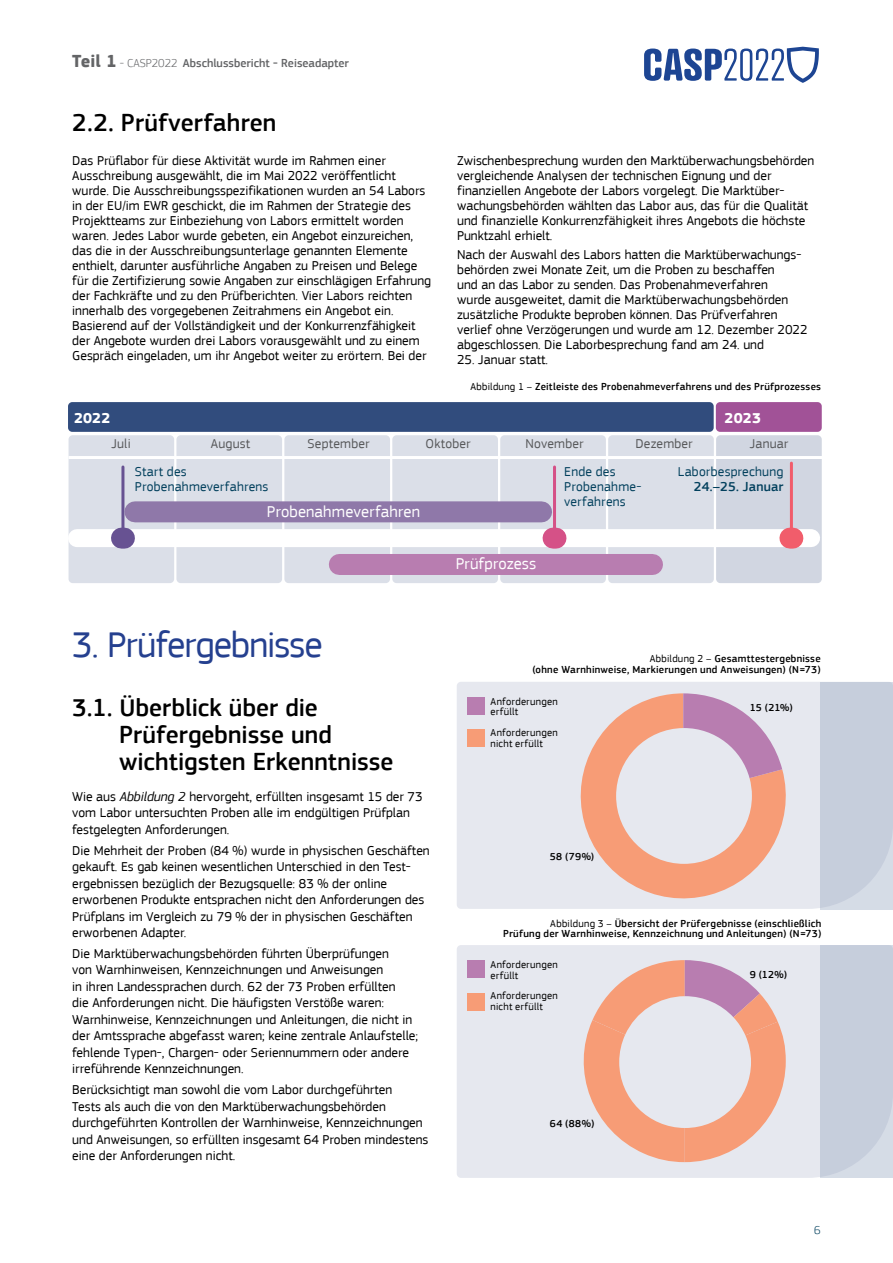
<style>
.page{position:relative;width:893px;height:1263px;background:#fff}
.page>*{position:absolute;margin:0;border:0;box-sizing:border-box;transform-origin:0 0}
.t1{font:37.5px "EC Square Sans Pro";letter-spacing:-.03em;color:#25408f}
.t2{font:500 25.5px/27px "EC Square Sans Pro";color:#000}
.t3{font:16.5px "EC Square Sans Pro";letter-spacing:.005em;color:#fff}
.t4{font:700 15px "EC Square Sans Pro";letter-spacing:.015em;color:#fff}
.t5{font:13.5px/15px "EC Square Sans Pro";color:#000}
.t6{font:13.5px/15px "EC Square Sans Pro";letter-spacing:.015em;color:#02405d}
.t7{font:13.5px "EC Square Sans Pro";letter-spacing:.015em;color:#58595b}
.t8{font:500 13.5px "EC Square Sans Pro";letter-spacing:.01em;color:#02405d}
.t9{font:500 12px "EC Square Sans Pro";color:#636466}
.t10{font:300 12px "EC Square Sans Pro";color:#02405d}
.t11{font:500 10.5px/10.5px "EC Square Sans Pro";letter-spacing:.025em;color:#000;text-align:right}
.t12{font:10.5px/10.5px "EC Square Sans Pro";letter-spacing:.02em;color:#000}
.s1{font-weight:700;font-size:18px}
.s2{font-weight:300}
.s3{font-weight:400}
.s4{font-style:italic}
</style>
<div class="page">
<div style="left:457px;top:945px;width:364px;height:233px;background:#e6e8ef"></div>
<div style="left:821px;top:945px;width:72px;height:233px;background:linear-gradient(to right,#c5cddc,#c9d1de)"></div>
<div style="left:68px;top:402px;width:646px;height:30px;background:#314c7d;border-radius:4px"></div>
<div style="left:716px;top:402px;width:106px;height:30px;background:#a15297;border-radius:4px"></div>
<div style="left:500px;top:435px;width:106px;height:148px;background:#dbdfe8;border-radius:4px"></div>
<div style="left:69px;top:435px;width:105px;height:148px;background:#dbdfe8;border-radius:4px"></div>
<div style="left:176px;top:435px;width:106px;height:148px;background:#dbdfe8;border-radius:4px"></div>
<div style="left:608px;top:435px;width:106px;height:148px;background:#dbdfe8;border-radius:4px"></div>
<div style="left:716px;top:435px;width:106px;height:148px;background:#d1d6e1;border-radius:4px"></div>
<div style="left:284px;top:435px;width:106px;height:148px;background:#dbdfe8;border-radius:4px"></div>
<div style="left:392px;top:435px;width:106px;height:148px;background:#dbdfe8;border-radius:4px"></div>
<hr style="left:69px;top:456px;width:824px;height:3px;background:#fff">
<div style="left:77px;top:529px;width:734px;height:18px;background:#fff"></div>
<hr style="left:122px;top:528px;width:2px;height:21px;background:#675292">
<hr style="left:790px;top:528px;width:3px;height:21px;background:#f15d6b">
<hr style="left:121px;top:467px;width:3px;height:65px;background:#675292">
<hr style="left:790px;top:463px;width:3px;height:74px;background:#f15d6b">
<hr style="left:553px;top:528px;width:3px;height:21px;background:#d55187">
<hr style="left:553px;top:467px;width:3px;height:65px;background:#d55187">
<div style="left:339px;top:554px;width:313px;height:21px;background:#b87db0"></div>
<div style="left:135px;top:501px;width:407px;height:21px;background:#8f78a9"></div>
<div style="left:457px;top:682px;width:364px;height:227px;background:#e6e8ef"></div>
<div style="left:821px;top:682px;width:72px;height:227px;background:linear-gradient(to right,#c5cddc,#c9d1de)"></div>
<svg style="left:570px;top:693px;width:227px;height:216px;background:#ecccc3"></svg>
<svg style="left:683px;top:693px;width:99px;height:85px;background:#d1b5d0"></svg>
<svg style="left:570px;top:960px;width:216px;height:202px;background:#e9c6bf"></svg>
<div style="left:467px;top:697px;width:17px;height:17px;background:#b87db0"></div>
<div style="left:467px;top:730px;width:17px;height:17px;background:#f79c76"></div>
<div style="left:467px;top:961px;width:17px;height:17px;background:#b87db0"></div>
<div style="left:467px;top:993px;width:17px;height:17px;background:#f79c76"></div>
<svg style="left:644px;top:47px;width:175px;height:36px"></svg>
<p class="t9" style="left:72px;top:56px;width:278px"><span class="s1">Teil 1</span> <span class="s2">- CASP2022</span> Abschlussbericht - Reiseadapter</p>
<h2 class="t2" style="left:72px;top:109px;width:206px">2.2. Prüfverfahren</h2>
<p class="t5" style="left:72px;top:154px;width:360px">Das Prüflabor für diese Aktivität wurde im Rahmen einer Ausschreibung ausgewählt, die im Mai 2022 veröffentlicht wurde. Die Ausschreibungsspezifikationen wurden an 54 Labors in der EU/im EWR geschickt, die im Rahmen der Strategie des Projektteams zur Einbeziehung von Labors ermittelt worden waren. Jedes Labor wurde gebeten, ein Angebot einzureichen, das die in der Ausschreibungsunterlage genannten Elemente enthielt, darunter ausführliche Angaben zu Preisen und Belege für die Zertifizierung sowie Angaben zur einschlägigen Erfahrung der Fachkräfte und zu den Prüfberichten. Vier Labors reichten innerhalb des vorgegebenen Zeitrahmens ein Angebot ein.<br>Basierend auf der Vollständigkeit und der Konkurrenzfähigkeit der Angebote wurden drei Labors vorausgewählt und zu einem Gespräch eingeladen, um ihr Angebot weiter zu erörtern. Bei der</p>
<p class="t5" style="left:457px;top:153px;width:359px">Zwischenbesprechung wurden den Marktüberwachungsbehörden vergleichende Analysen der technischen Eignung und der finanziellen Angebote der Labors vorgelegt. Die Marktüber&shy;wachungsbehörden wählten das Labor aus, das für die Qualität und finanzielle Konkurrenzfähigkeit ihres Angebots die höchste Punktzahl erhielt.</p>
<p class="t5" style="left:457px;top:247px;width:352px">Nach der Auswahl des Labors hatten die Marktüberwachungs&shy;behörden zwei Monate Zeit, um die Proben zu beschaffen<br>und an das Labor zu senden. Das Probenahmeverfahren<br>wurde ausgeweitet, damit die Marktüberwachungsbehörden zusätzliche Produkte beproben können. Das Prüfverfahren verlief ohne Verzögerungen und wurde am 12. Dezember 2022 abgeschlossen. Die Laborbesprechung fand am 24. und</p>
<p class="t5" style="left:457px;top:352px;width:92px">25. Januar statt.</p>
<p class="t11" style="left:470px;top:381px;width:352px"><span class="s3">Abbildung 1 –</span> Zeitleiste des Probenahmeverfahrens und des Prüfprozesses</p>
<p class="t4" style="left:74px;top:409px;width:38px">2022</p>
<p class="t4" style="left:725px;top:409px;width:38px">2023</p>
<p class="t7" style="left:111px;top:436px;width:21px">Juli</p>
<p class="t7" style="left:211px;top:436px;width:41px">August</p>
<p class="t7" style="left:308px;top:436px;width:63px">September</p>
<p class="t7" style="left:425px;top:436px;width:47px">Oktober</p>
<p class="t7" style="left:525px;top:436px;width:60px">November</p>
<p class="t7" style="left:635px;top:436px;width:59px">Dezember</p>
<p class="t7" style="left:750px;top:436px;width:40px">Januar</p>
<p class="t6" style="left:135px;top:464px;width:135px">Start des<br>Probenahmeverfahrens</p>
<p class="t6" style="left:564px;top:464px;width:79px">Ende des<br>Probenahme&shy;verfahrens</p>
<p class="t6" style="left:678px;top:464px;width:107px">Laborbesprechung</p>
<p class="t8" style="left:694px;top:478px;width:91px">24.–25. Januar</p>
<p class="t3" style="left:267px;top:501px;width:155px">Probenahmeverfahren</p>
<h1 class="t1" style="left:72px;top:623px;width:252px">3. Prüfergebnisse</h1>
<h2 class="t2" style="left:119px;top:694px;width:276px;text-indent:-47px">3.1. Überblick über die<br>Prüfergebnisse und wichtigsten Erkenntnisse</h2>
<p class="t5" style="left:72px;top:788px;width:352px;line-height:16.5px">Wie aus <span class="s4">Abbildung 2</span> hervorgeht, erfüllten insgesamt 15 der 73 vom Labor untersuchten Proben alle im endgültigen Prüfplan festgelegten Anforderungen.</p>
<p class="t5" style="left:72px;top:842px;width:359px;line-height:16.5px">Die Mehrheit der Proben (84 %) wurde in physischen Geschäften gekauft. Es gab keinen wesentlichen Unterschied in den Test&shy;ergebnissen bezüglich der Bezugsquelle: 83 % der online erworbenen Produkte entsprachen nicht den Anforderungen des Prüfplans im Vergleich zu 79 % der in physischen Geschäften erworbenen Adapter.</p>
<p class="t5" style="left:72px;top:945px;width:347px;line-height:16.5px">Die Marktüberwachungsbehörden führten Überprüfungen<br>von Warnhinweisen, Kennzeichnungen und Anweisungen<br>in ihren Landessprachen durch. 62 der 73 Proben erfüllten<br>die Anforderungen nicht. Die häufigsten Verstöße waren:<br>Warnhinweise, Kennzeichnungen und Anleitungen, die nicht in der Amtssprache abgefasst waren; keine zentrale Anlaufstelle; fehlende Typen-, Chargen- oder Seriennummern oder andere irreführende Kennzeichnungen.</p>
<p class="t5" style="left:72px;top:1081px;width:358px;line-height:16.5px">Berücksichtigt man sowohl die vom Labor durchgeführten<br>Tests als auch die von den Marktüberwachungsbehörden durchgeführten Kontrollen der Warnhinweise, Kennzeichnungen und Anweisungen, so erfüllten insgesamt 64 Proben mindestens eine der Anforderungen nicht.</p>
<p class="t3" style="left:456px;top:554px;width:82px">Prüfprozess</p>
<p class="t11" style="left:532px;top:654px;width:290px"><span class="s3">Abbildung 2 –</span> Gesamttestergebnisse<br>(ohne Warnhinweise, Markierungen und Anweisungen) (N=73)</p>
<p class="t12" style="left:491px;top:696px;width:69px">Anforderungen erfüllt</p>
<p class="t12" style="left:491px;top:727px;width:69px">Anforderungen nicht erfüllt</p>
<p class="t11" style="left:550px;top:851px;width:46px">58 (79%)</p>
<p class="t11" style="left:750px;top:702px;width:45px">15 (21%)</p>
<p class="t11" style="left:503px;top:918px;width:320px"><span class="s3">Abbildung 3 –</span> Übersicht der Prüfergebnisse (einschließlich<br>Prüfung der Warnhinweise, Kennzeichnung und Anleitungen) (N=73)</p>
<p class="t12" style="left:491px;top:959px;width:69px">Anforderungen erfüllt</p>
<p class="t12" style="left:491px;top:991px;width:69px">Anforderungen nicht erfüllt</p>
<p class="t11" style="left:550px;top:1118px;width:46px">64 (88%)</p>
<p class="t11" style="left:750px;top:969px;width:39px">9 (12%)</p>
<p class="t10" style="left:814px;top:1223px;width:8px">6</p>
</div>
